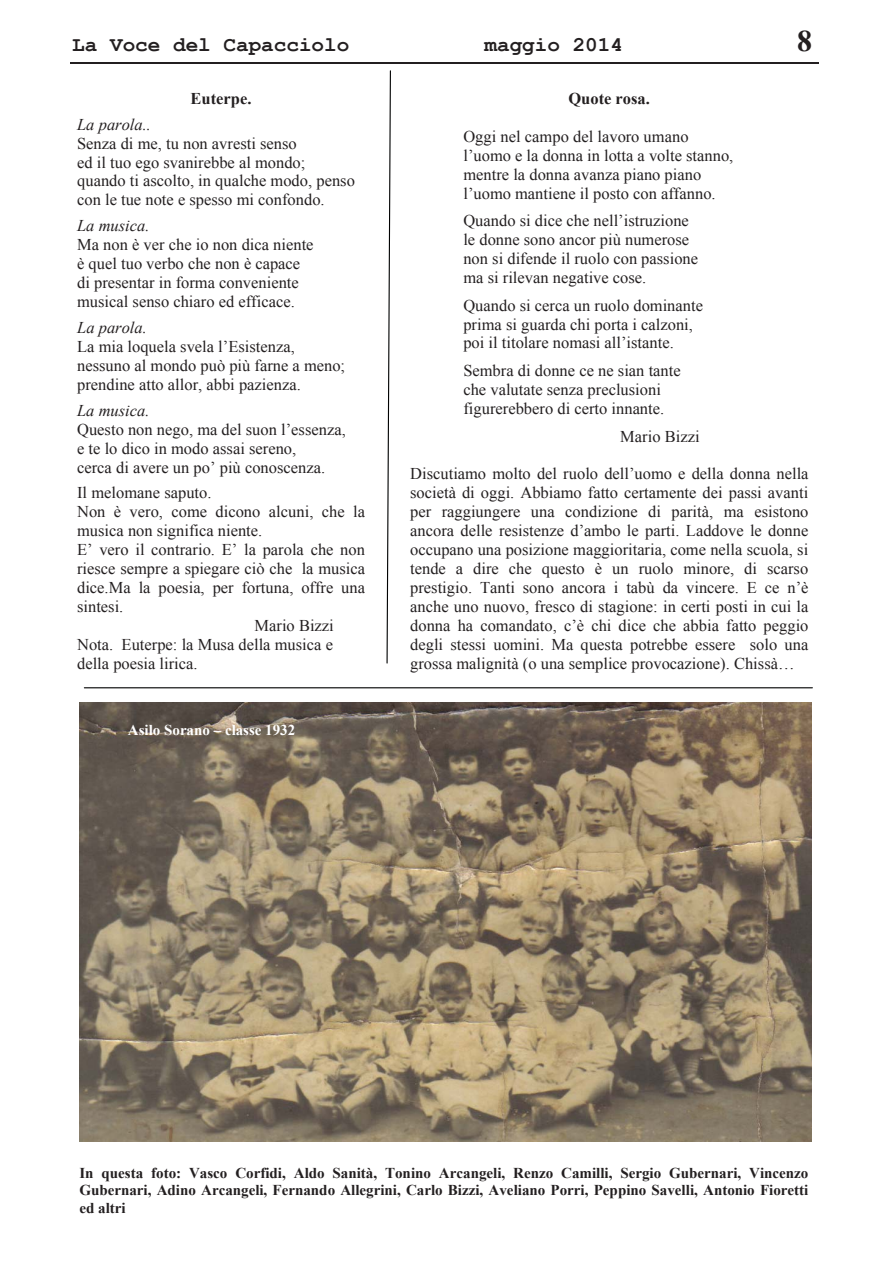
<style>
.page{position:relative;width:893px;height:1263px;background:#fff}
.page>*{position:absolute;margin:0;border:0;box-sizing:border-box;transform-origin:0 0}
.t1{font:700 30px "Times New Roman";color:#231f20}
.t2{font:700 21px "Courier New";color:#231f20}
.t3{font:16.5px/18.9px "Times New Roman";color:#231f20}
.t4{font:italic 16.5px "Times New Roman";color:#231f20}
.t5{font:700 16.5px "Times New Roman";color:#231f20}
.t6{font:700 15px/17.4px "Times New Roman";color:#231f20;text-align:justify}
.t7{font:700 15px "Times New Roman";letter-spacing:-.005em;color:#fff}
</style>
<div class="page">
<hr style="left:70px;top:63px;width:749px;height:1px;background:#231f20">
<img style="left:79px;top:702px;width:733px;height:440px">
<hr style="left:84px;top:687px;width:728px;height:1px;background:#010202">
<svg style="left:386px;top:70px;width:5px;height:594px"></svg>
<p class="t2" style="left:72px;top:33px;width:279px">La Voce del Capacciolo</p>
<p class="t2" style="left:484px;top:33px;width:140px">maggio 2014</p>
<h1 class="t1" style="left:797px;top:24px;width:16px">8</h1>
<p class="t5" style="left:191px;top:89px;width:62px">Euterpe.</p>
<p class="t4" style="left:77px;top:115px;width:75px">La parola..</p>
<p class="t3" style="left:77px;top:134px;width:279px">Senza di me, tu non avresti senso<br>ed il tuo ego svanirebbe al mondo; quando ti ascolto, in qualche modo, penso con le tue note e spesso mi confondo.</p>
<p class="t4" style="left:77px;top:217px;width:74px">La musica.</p>
<p class="t3" style="left:77px;top:235px;width:238px">Ma non è ver che io non dica niente è quel tuo verbo che non è capace di presentar in forma conveniente musical senso chiaro ed efficace.</p>
<p class="t4" style="left:77px;top:318px;width:71px">La parola.</p>
<p class="t3" style="left:77px;top:337px;width:270px">La mia loquela svela l’Esistenza, nessuno al mondo può più farne a meno; prendine atto allor, abbi pazienza.</p>
<p class="t4" style="left:77px;top:401px;width:74px">La musica.</p>
<p class="t3" style="left:77px;top:420px;width:270px">Questo non nego, ma del suon l’essenza, e te lo dico in modo assai sereno,<br>cerca di avere un po’ più conoscenza.</p>
<p class="t3" style="left:77px;top:483px;width:136px">Il melomane saputo.</p>
<p class="t3" style="left:77px;top:502px;width:289px">Non è vero, come dicono alcuni, che la</p>
<p class="t3" style="left:77px;top:521px;width:187px">musica non significa niente.</p>
<p class="t3" style="left:77px;top:540px;width:289px">E’ vero il contrario. E’ la parola che non</p>
<p class="t3" style="left:77px;top:559px;width:289px">riesce sempre a spiegare ciò che la musica</p>
<p class="t3" style="left:77px;top:578px;width:289px">dice.Ma la poesia, per fortuna, offre una</p>
<p class="t3" style="left:77px;top:597px;width:48px">sintesi.</p>
<p class="t3" style="left:254px;top:616px;width:81px">Mario Bizzi</p>
<p class="t3" style="left:77px;top:635px;width:257px">Nota. Euterpe: la Musa della musica e</p>
<p class="t3" style="left:77px;top:654px;width:122px">della poesia lirica.</p>
<p class="t5" style="left:568px;top:89px;width:83px">Quote rosa.</p>
<p class="t3" style="left:463px;top:127px;width:271px">Oggi nel campo del lavoro umano l’uomo e la donna in lotta a volte stanno, mentre la donna avanza piano piano l’uomo mantiene il posto con affanno.</p>
<p class="t3" style="left:463px;top:211px;width:236px">Quando si dice che nell’istruzione le donne sono ancor più numerose non si difende il ruolo con passione ma si rilevan negative cose.</p>
<p class="t3" style="left:463px;top:296px;width:241px">Quando si cerca un ruolo dominante prima si guarda chi porta i calzoni, poi il titolare nomasi all’istante.</p>
<p class="t3" style="left:463px;top:361px;width:219px">Sembra di donne ce ne sian tante che valutate senza preclusioni figurerebbero di certo innante.</p>
<p class="t3" style="left:620px;top:427px;width:81px">Mario Bizzi</p>
<p class="t3" style="left:410px;top:464px;width:400px;text-align:justify">Discutiamo molto del ruolo dell’uomo e della donna nella società di oggi. Abbiamo fatto certamente dei passi avanti per raggiungere una condizione di parità, ma esistono ancora delle resistenze d’ambo le parti. Laddove le donne occupano una posizione maggioritaria, come nella scuola, si tende a dire che questo è un ruolo minore, di scarso prestigio. Tanti sono ancora i tabù da vincere. E ce n’è anche uno nuovo, fresco di stagione: in certi posti in cui la donna ha comandato, c’è chi dice che abbia fatto peggio degli stessi uomini. Ma questa potrebbe essere solo una grossa malignità (o una semplice provocazione). Chissà…</p>
<p class="t7" style="left:128px;top:721px;width:169px">Asilo Sorano – classe 1932</p>
<p class="t6" style="left:79px;top:1164px;width:730px">In questa foto: Vasco Corfidi, Aldo Sanità, Tonino Arcangeli, Renzo Camilli, Sergio Gubernari, Vincenzo Gubernari, Adino Arcangeli, Fernando Allegrini, Carlo Bizzi, Aveliano Porri, Peppino Savelli, Antonio Fioretti ed altri</p>
</div>
